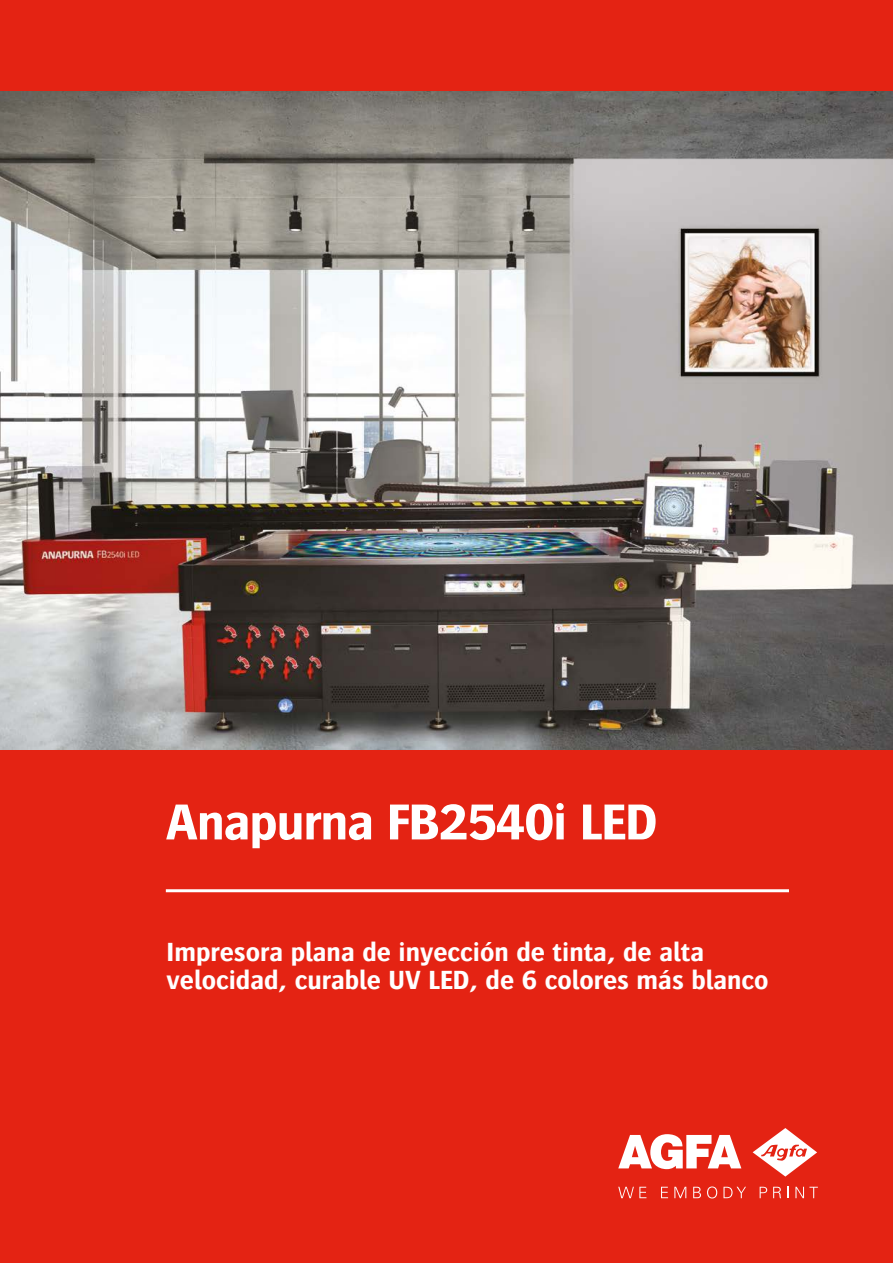
<style>
.page{position:relative;width:893px;height:1263px;background:#e42313}
.page>*{position:absolute;margin:0;border:0;box-sizing:border-box;transform-origin:0 0}
.t1{font:700 83.7px "Bosis For Agfa";color:#fff}
.t2{font:700 52.5px "Bosis For Agfa";letter-spacing:-.02em;color:#fff}
.t3{font:700 27px/28.2px "Bosis For Agfa";color:#fff}
</style>
<div class="page">
<img style="left:0;top:92px;width:893px;height:657px">
<svg style="left:618px;top:1134px;width:123px;height:35px"></svg>
<svg style="left:753px;top:1128px;width:64px;height:48px"></svg>
<svg style="left:618px;top:1187px;width:28px;height:11px"></svg>
<svg style="left:661px;top:1187px;width:7px;height:11px"></svg>
<svg style="left:674px;top:1187px;width:12px;height:11px"></svg>
<svg style="left:693px;top:1187px;width:8px;height:11px"></svg>
<svg style="left:707px;top:1186px;width:10px;height:12px"></svg>
<svg style="left:723px;top:1187px;width:23px;height:11px"></svg>
<svg style="left:760px;top:1187px;width:7px;height:11px"></svg>
<svg style="left:773px;top:1187px;width:8px;height:11px"></svg>
<svg style="left:787px;top:1187px;width:2px;height:11px"></svg>
<svg style="left:795px;top:1187px;width:23px;height:11px"></svg>
<hr style="left:166px;top:889px;width:623px;height:3px;background:#fff">
<h1 class="t1" style="left:128px;top:749px;width:501px">Jeti Tauro LED</h1>
<h2 class="t2" style="left:166px;top:793px;width:493px">Anapurna FB2540i LED</h2>
<p class="t3" style="left:167px;top:937px;width:604px">Impresora plana de inyección de tinta, de alta velocidad, curable UV LED, de 6 colores más blanco</p>
</div>
